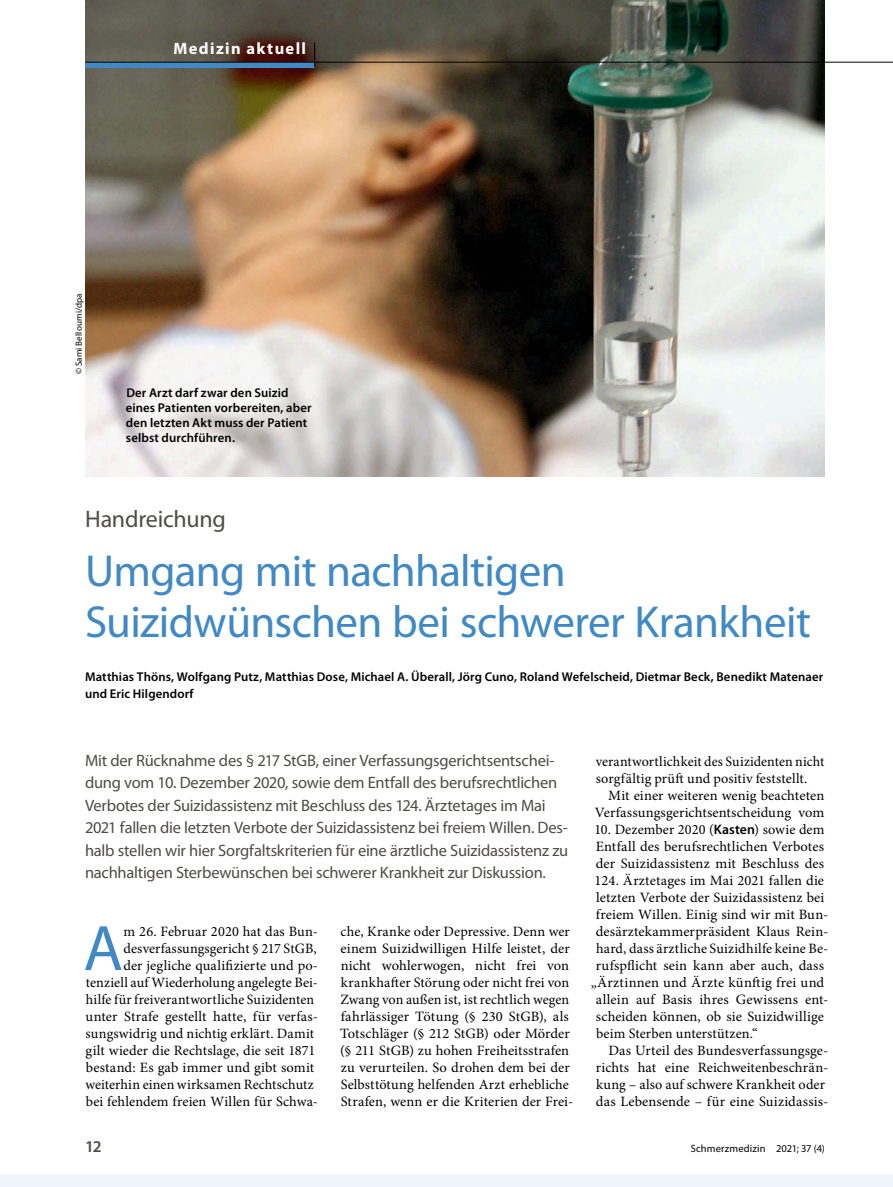
<style>
.page{position:relative;width:893px;height:1187px;background:#fff}
.page>*{position:absolute;margin:0;border:0;box-sizing:border-box;transform-origin:0 0}
.Para_Initial_1{font:64.65px "Myriad Pro";color:#4089c5}
.Title_1{font:45px/51px "Myriad Pro";letter-spacing:-.015em;color:#4089c5}
.SuperTitle_x{font:24px "Myriad Pro";letter-spacing:-.01em;color:#4d4c47}
.Trailer_2-row{font:16.5px/22.5px "Myriad Pro";letter-spacing:-.015em;color:#4d4c47}
.Category_x{font:700 16.5px "Myriad Pro";letter-spacing:.085em;color:#fff}
.t1{font:600 16.5px "Myriad Pro";color:#4d4c47}
.Para_Initial_1-2{font:14.25px/17px "Minion Pro";letter-spacing:.005em;color:#000}
.Para_Indent{font:14.25px/17px "Minion Pro";letter-spacing:.005em;color:#000;text-align:right}
.NoXML_Author_SubTitl{font:600 12.75px/17px "Myriad Pro";letter-spacing:.01em;color:#000}
.Image_Caption_x{font:600 12.75px/15px "Myriad Pro";letter-spacing:.01em;color:#000}
.t2{font:10.5px "Myriad Pro";letter-spacing:.01em;color:#000}
.Image_Source_x{font:9px "Myriad Pro";letter-spacing:.02em;color:#000}
.s1{font-family:"Myriad Pro";font-weight:600;font-size:13.8px}
</style>
<div class="page">
<div style="left:0;top:1174px;width:892px;height:12px;background:#f0f4fd"></div>
<img style="left:85px;top:0;width:740px;height:476px">
<div style="left:85px;top:62px;width:230px;height:5px;background:#4089c5"></div>
<hr style="left:85px;top:62px;width:230px;height:1px;background:#000">
<hr style="left:315px;top:62px;width:578px;height:1px;background:#000">
<svg style="left:314px;top:43px;width:1px;height:24px"></svg>
<p class="Category_x" style="left:173px;top:37px;width:134px">Medizin aktuell</p>
<p class="Image_Source_x" style="left:73px;top:374px;width:82px;rotate:-90deg">© Sami Belloumi/dpa</p>
<p class="Image_Caption_x" style="left:126px;top:385px;width:187px">Der Arzt darf zwar den Suizid eines Patienten vorbereiten, aber den letzten Akt muss der Patient selbst durchführen.</p>
<p class="SuperTitle_x" style="left:85px;top:504px;width:142px">Handreichung</p>
<p class="Title_1" style="left:85px;top:545px;width:727px">Umgang mit nachhaltigen<br>Suizidwünschen bei schwerer Krankheit</p>
<p class="NoXML_Author_SubTitl" style="left:85px;top:667px;width:740px">Matthias Thöns, Wolfgang Putz, Matthias Dose, Michael A. Überall, Jörg Cuno, Roland Wefelscheid, Dietmar Beck, Benedikt Matenaer und Eric Hilgendorf</p>
<p class="Trailer_2-row" style="left:85px;top:748px;width:485px">Mit der Rücknahme des § 217 StGB, einer Verfassungsgerichtsentschei&shy;dung vom 10. Dezember 2020, sowie dem Entfall des berufsrechtlichen Verbotes der Suizidassistenz mit Beschluss des 124. Ärztetages im Mai 2021 fallen die letzten Verbote der Suizidassistenz bei freiem Willen. Des&shy;halb stellen wir hier Sorgfaltskriterien für eine ärztliche Suizidassistenz zu nachhaltigen Sterbewünschen bei schwerer Krankheit zur Diskussion.</p>
<p class="Para_Initial_1" style="left:83px;top:908px;width:41px">A</p>
<p class="Para_Initial_1-2" style="left:124px;top:923px;width:196px">m 26. Februar 2020 hat das Bun-</p>
<p class="Para_Initial_1-2" style="left:123px;top:940px;width:195px">desverfassungsgericht § 217 StGB,</p>
<p class="Para_Initial_1-2" style="left:123px;top:957px;width:196px">der jegliche qualifizierte und po-</p>
<p class="Para_Initial_1-2" style="left:86px;top:974px;width:234px">tenziell auf Wiederholung angelegte Bei-</p>
<p class="Para_Initial_1-2" style="left:86px;top:991px;width:230px">hilfe für freiverantwortliche Suizidenten</p>
<p class="Para_Initial_1-2" style="left:86px;top:1008px;width:234px">unter Strafe gestellt hatte, für verfas-</p>
<p class="Para_Initial_1-2" style="left:86px;top:1025px;width:230px">sungswidrig und nichtig erklärt. Damit</p>
<p class="Para_Initial_1-2" style="left:86px;top:1042px;width:231px">gilt wieder die Rechtslage, die seit 1871</p>
<p class="Para_Initial_1-2" style="left:86px;top:1059px;width:230px">bestand: Es gab immer und gibt somit</p>
<p class="Para_Initial_1-2" style="left:85px;top:1076px;width:230px">weiterhin einen wirksamen Rechtschutz</p>
<p class="Para_Initial_1-2" style="left:86px;top:1093px;width:234px">bei fehlendem freien Willen für Schwa-</p>
<p class="Para_Initial_1-2" style="left:340px;top:923px;width:235px">che, Kranke oder Depressive. Denn wer einem Suizidwilligen Hilfe leistet, der nicht wohlerwogen, nicht frei von krankhafter Störung oder nicht frei von Zwang von außen ist, ist rechtlich wegen fahrlässiger Tötung (§ 230 StGB), als Totschläger (§ 212 StGB) oder Mörder (§ 211 StGB) zu hohen Freiheitsstrafen zu verurteilen. So drohen dem bei der Selbsttötung helfenden Arzt erhebliche Strafen, wenn er die Kriterien der Frei-</p>
<p class="Para_Initial_1-2" style="left:596px;top:752px;width:230px">verantwortlichkeit des Suizidenten nicht sorgfältig prüft und positiv feststellt.</p>
<p class="Para_Indent" style="left:595px;top:786px;width:231px">Mit einer weiteren wenig beachteten<br>Verfassungsgerichtsentscheidung vom</p>
<p class="Para_Indent" style="left:594px;top:820px;width:231px">10. Dezember 2020 (<span class="s1">Kasten</span>) sowie dem</p>
<p class="Para_Indent" style="left:596px;top:837px;width:230px">Entfall des berufsrechtlichen Verbotes</p>
<p class="Para_Indent" style="left:596px;top:854px;width:230px">der Suizidassistenz mit Beschluss des</p>
<p class="Para_Indent" style="left:594px;top:871px;width:231px">124. Ärztetages im Mai 2021 fallen die</p>
<p class="Para_Indent" style="left:596px;top:888px;width:230px">letzten Verbote der Suizidassistenz bei</p>
<p class="Para_Indent" style="left:596px;top:905px;width:234px">freiem Willen. Einig sind wir mit Bun-</p>
<p class="Para_Indent" style="left:596px;top:923px;width:234px">desärztekammerpräsident Klaus Rein-</p>
<p class="Para_Indent" style="left:596px;top:940px;width:234px">hard, dass ärztliche Suizidhilfe keine Be-</p>
<p class="Para_Indent" style="left:596px;top:957px;width:230px">rufspflicht sein kann aber auch, dass</p>
<p class="Para_Indent" style="left:591px;top:974px;width:235px">„Ärztinnen und Ärzte künftig frei und</p>
<p class="Para_Indent" style="left:596px;top:991px;width:234px">allein auf Basis ihres Gewissens ent-</p>
<p class="Para_Indent" style="left:596px;top:1008px;width:230px">scheiden können, ob sie Suizidwillige</p>
<p class="Para_Indent" style="left:596px;top:1025px;width:163px">beim Sterben unterstützen.“</p>
<p class="Para_Indent" style="left:596px;top:1042px;width:234px;text-align:left;text-indent:13px">Das Urteil des Bundesverfassungsge&shy;richts hat eine Reichweitenbeschrän&shy;kung – also auf schwere Krankheit oder das Lebensende – für eine Suizidassis-</p>
<p class="t1" style="left:85px;top:1135px;width:18px">12</p>
<p class="t2" style="left:691px;top:1141px;width:136px">Schmerzmedizin 2021; 37 (4)</p>
</div>
